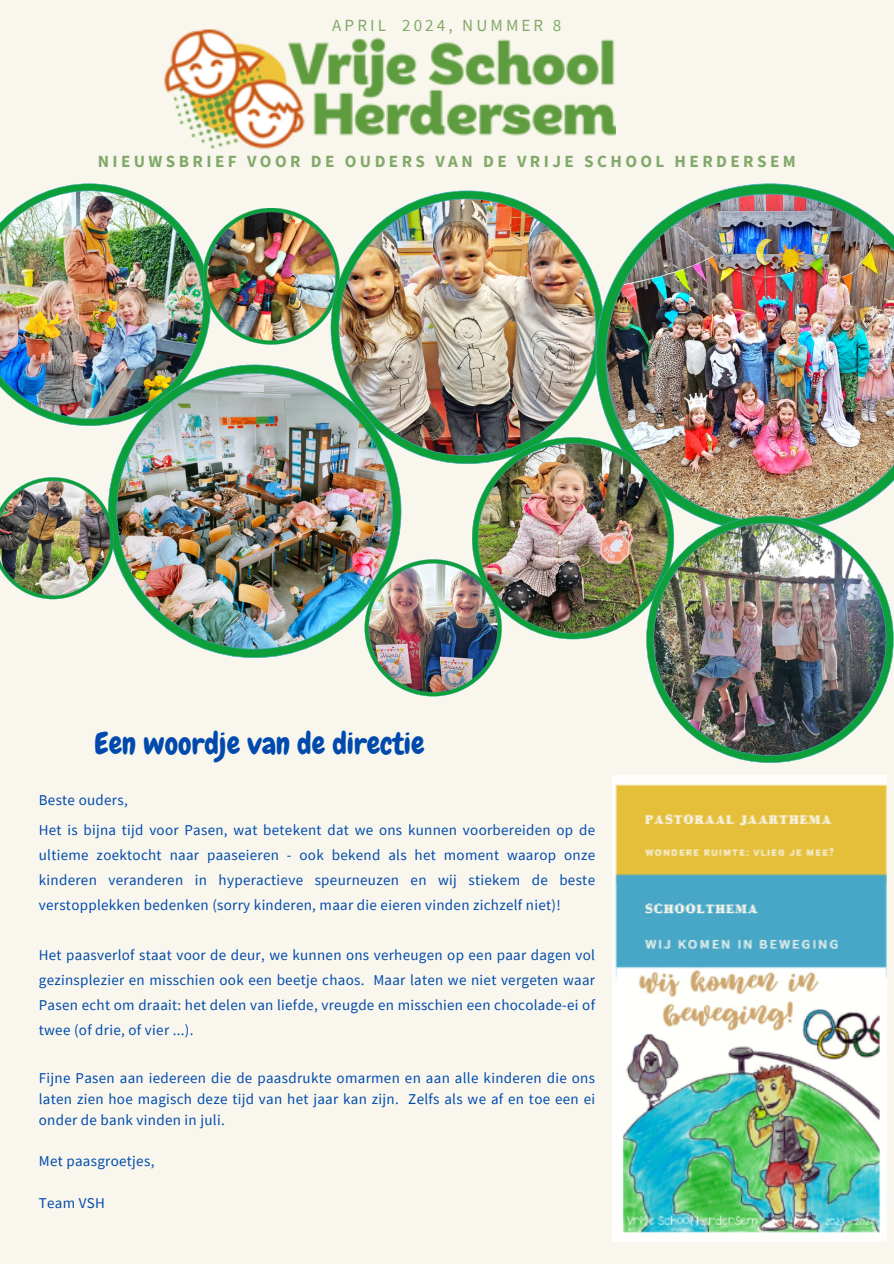
<style>
.page{position:relative;width:894px;height:1264px;background:#fff}
.page>*{position:absolute;margin:0;border:0;box-sizing:border-box;transform-origin:0 0}
.t1{font:30px "Chewy";color:#004aad}
.t2{font:700 17.1px "Source Sans Pro";letter-spacing:.2em;color:#81a969}
.t3{font:17.1px "Source Sans Pro";letter-spacing:.18em;color:#81a969}
.t4{font:15px/25px "Source Sans Pro";letter-spacing:.02em;color:#004aad;text-align:justify}
</style>
<div class="page">
<div style="left:0;top:0;width:893px;height:1263px;background:#f9f7ed"></div>
<img style="left:164px;top:29px;width:451px;height:120px">
<img style="left:612px;top:775px;width:274px;height:466px">
<img style="left:0;top:183px;width:204px;height:243px">
<img style="left:203px;top:208px;width:127px;height:137px">
<img style="left:330px;top:191px;width:265px;height:246px">
<img style="left:595px;top:183px;width:298px;height:332px">
<img style="left:108px;top:364px;width:293px;height:294px">
<img style="left:660px;top:515px;width:233px;height:248px">
<img style="left:0;top:477px;width:114px;height:122px">
<img style="left:364px;top:437px;width:310px;height:259px">
<p class="t3" style="left:332px;top:14px;width:55px">APRIL</p>
<p class="t3" style="left:402px;top:14px;width:161px">2024, NUMMER 8</p>
<p class="t2" style="left:98px;top:150px;width:699px">NIEUWSBRIEF VOOR DE OUDERS VAN DE VRIJE SCHOOL HERDERSEM</p>
<h1 class="t1" style="left:95px;top:724px;width:331px">Een woordje van de directie</h1>
<p class="t4" style="left:39px;top:787px;width:90px">Beste ouders,</p>
<p class="t4" style="left:39px;top:817px;width:557px">Het is bijna tijd voor Pasen, wat betekent dat we ons kunnen voorbereiden op de ultieme zoektocht naar paaseieren - ook bekend als het moment waarop onze kinderen veranderen in hyperactieve speurneuzen en wij stiekem de beste verstopplekken bedenken (sorry kinderen, maar die eieren vinden zichzelf niet)!</p>
<p class="t4" style="left:39px;top:942px;width:557px">Het paasverlof staat voor de deur, we kunnen ons verheugen op een paar dagen vol gezinsplezier en misschien ook een beetje chaos. Maar laten we niet vergeten waar Pasen echt om draait: het delen van liefde, vreugde en misschien een chocolade-ei of twee (of drie, of vier ...).</p>
<p class="t4" style="left:39px;top:1067px;width:557px;line-height:20.7px">Fijne Pasen aan iedereen die de paasdrukte omarmen en aan alle kinderen die ons laten zien hoe magisch deze tijd van het jaar kan zijn. Zelfs als we af en toe een ei onder de bank vinden in juli.</p>
<h2 class="t4" style="left:39px;top:1148px;width:117px">Met paasgroetjes,</h2>
<h3 class="t4" style="left:39px;top:1189px;width:68px">Team VSH</h3>
</div>
